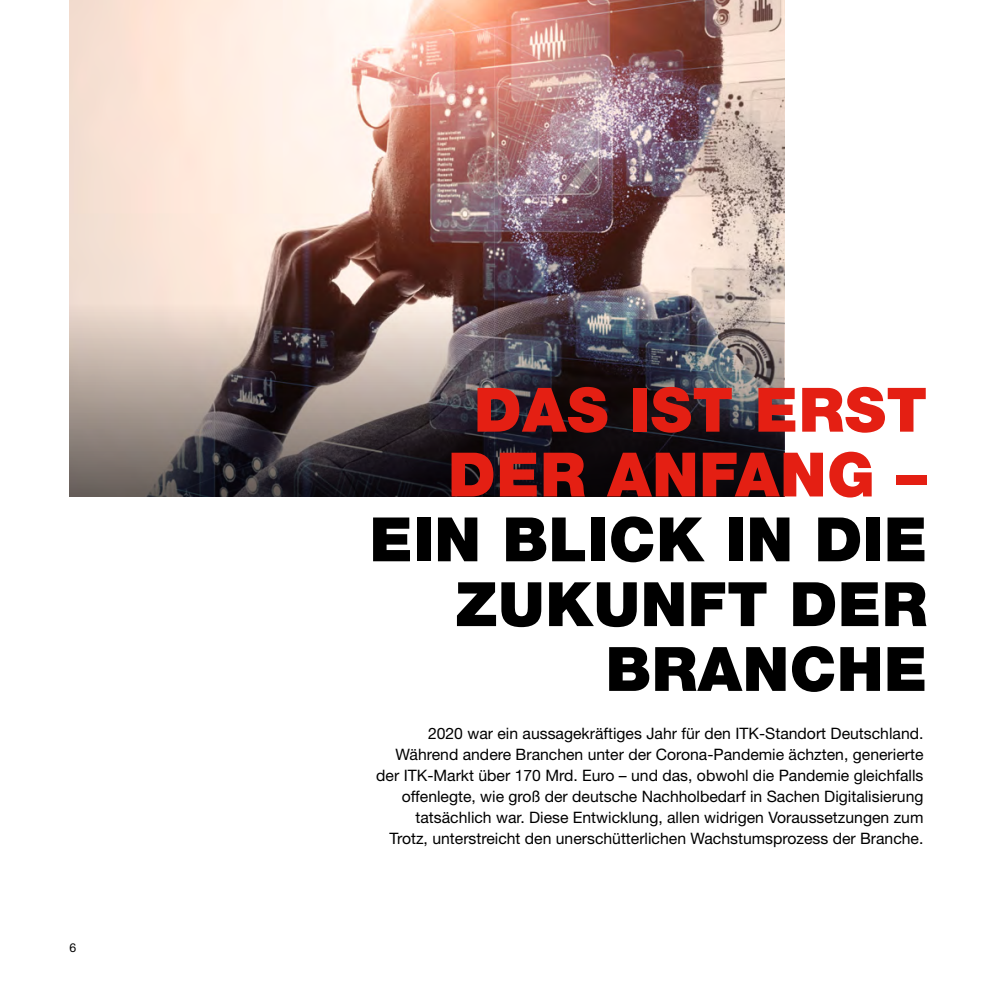
<style>
.page{position:relative;width:993px;height:993px;background:#fff}
.page>*{position:absolute;margin:0;border:0;box-sizing:border-box;transform-origin:0 0}
.t1{font:900 61.25px/64.8px "Helvetica Neue LT Std";letter-spacing:.01em;color:#000;text-align:right}
.t2{font:900 61.25px "Helvetica Neue LT Std";letter-spacing:.01em;color:#e41f13}
.t3{font:15.75px/21px "Helvetica Neue LT Std";color:#000;text-align:right}
.t4{font:12.25px "Helvetica Neue LT Std";color:#000}
.s1{color:#e41f13}
</style>
<div class="page">
<img style="left:69px;top:0;width:715px;height:303px">
<svg style="left:69px;top:303px;width:715px;height:193px;background:#5b5355"></svg>
<p class="t4" style="left:69px;top:940px;width:8px">6</p>
<p class="t2" style="left:474px;top:373px;width:454px">DAS IST ERST</p>
<p class="t1" style="left:369px;top:442px;width:559px"><span class="s1">DER ANFANG –<br></span>EIN BLICK IN DIE</p>
<p class="t1" style="left:455px;top:571px;width:473px">ZUKUNFT DER</p>
<p class="t1" style="left:605px;top:636px;width:323px">BRANCHE</p>
<p class="t3" style="left:428px;top:722px;width:497px">2020 war ein aussagekräftiges Jahr für den ITK-Standort Deutschland.</p>
<p class="t3" style="left:376px;top:743px;width:548px">Während andere Branchen unter der Corona-Pandemie ächzten, generierte der ITK-Markt über 170 Mrd. Euro – und das, obwohl die Pandemie gleichfalls offenlegte, wie groß der deutsche Nachholbedarf in Sachen Digitalisierung</p>
<p class="t3" style="left:415px;top:806px;width:509px">tatsächlich war. Diese Entwicklung, allen widrigen Voraussetzungen zum</p>
<p class="t3" style="left:389px;top:827px;width:535px">Trotz, unterstreicht den unerschütterlichen Wachstumsprozess der Branche.</p>
</div>
